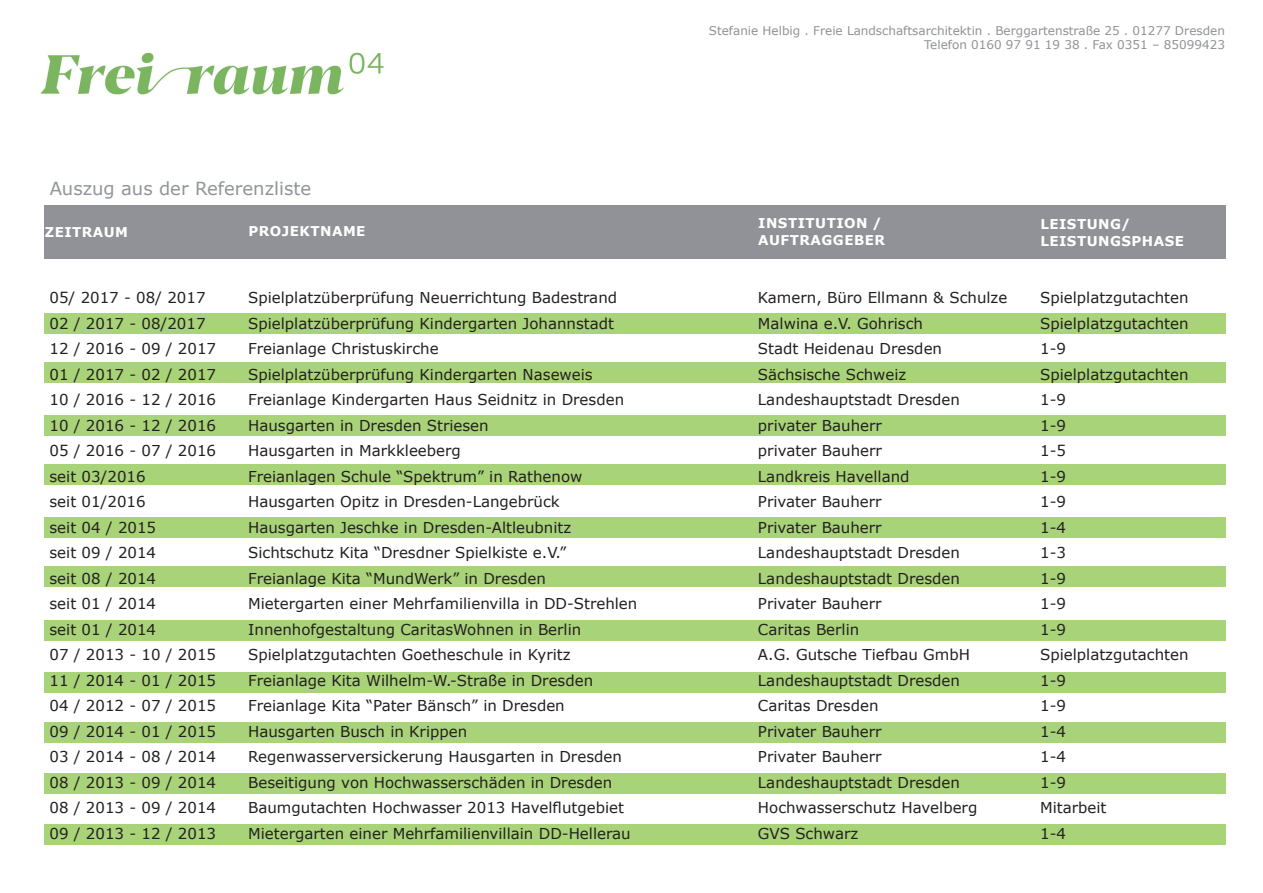
<style>
.page{position:relative;width:1263px;height:893px;background:#fff}
.page>*{position:absolute;margin:0;border:0;box-sizing:border-box;transform-origin:0 0}
.t1{font:18px "Verdana";color:#919498}
.t2{font:15px/25.5px "Verdana";color:#231f20}
.t3{font:700 13.5px/16.2px "Verdana";letter-spacing:.035em;color:#fff}
.t4{font:12px/14.4px "Verdana";color:#909297;text-align:right}
</style>
<div class="page">
<div style="left:44px;top:205px;width:1181px;height:54px;background:#909297"></div>
<div style="left:44px;top:517px;width:1181px;height:21px;background:#a9d378"></div>
<div style="left:44px;top:773px;width:1181px;height:21px;background:#a9d378"></div>
<div style="left:44px;top:566px;width:1181px;height:21px;background:#a9d378"></div>
<div style="left:44px;top:824px;width:1181px;height:21px;background:#a9d378"></div>
<div style="left:44px;top:313px;width:1181px;height:21px;background:#a9d378"></div>
<div style="left:44px;top:362px;width:1181px;height:21px;background:#a9d378"></div>
<div style="left:44px;top:620px;width:1181px;height:21px;background:#a9d378"></div>
<div style="left:44px;top:415px;width:1181px;height:21px;background:#a9d378"></div>
<div style="left:44px;top:672px;width:1181px;height:21px;background:#a9d378"></div>
<div style="left:44px;top:464px;width:1181px;height:21px;background:#a9d378"></div>
<div style="left:44px;top:722px;width:1181px;height:21px;background:#a9d378"></div>
<img style="left:40px;top:52px;width:344px;height:43px">
<p class="t1" style="left:50px;top:176px;width:263px">Auszug aus der Referenzliste</p>
<p class="t4" style="left:709px;top:23px;width:518px">Stefanie Helbig . Freie Landschaftsarchitektin . Berggartenstraße 25 . 01277 Dresden<br>Telefon 0160 97 91 19 38 . Fax 0351 – 85099423</p>
<p class="t3" style="left:45px;top:224px;width:85px">ZEITRAUM</p>
<p class="t3" style="left:249px;top:223px;width:118px">PROJEKTNAME</p>
<p class="t3" style="left:758px;top:215px;width:128px">INSTITUTION /<br>AUFTRAGGEBER</p>
<p class="t3" style="left:1040px;top:216px;width:145px">LEISTUNG/<br>LEISTUNGSPHASE</p>
<p class="t2" style="left:50px;top:285px;width:168px">05/ 2017 - 08/ 2017<br>02 / 2017 - 08/2017<br>12 / 2016 - 09 / 2017<br>01 / 2017 - 02 / 2017<br>10 / 2016 - 12 / 2016<br>10 / 2016 - 12 / 2016<br>05 / 2016 - 07 / 2016 seit 03/2016<br>seit 01/2016<br>seit 04 / 2015<br>seit 09 / 2014<br>seit 08 / 2014<br>seit 01 / 2014<br>seit 01 / 2014<br>07 / 2013 - 10 / 2015<br>11 / 2014 - 01 / 2015<br>04 / 2012 - 07 / 2015<br>09 / 2014 - 01 / 2015<br>03 / 2014 - 08 / 2014<br>08 / 2013 - 09 / 2014<br>08 / 2013 - 09 / 2014<br>09 / 2013 - 12 / 2013</p>
<p class="t2" style="left:248px;top:285px;width:391px">Spielplatzüberprüfung Neuerrichtung Badestrand Spielplatzüberprüfung Kindergarten Johannstadt Freianlage Christuskirche<br>Spielplatzüberprüfung Kindergarten Naseweis Freianlage Kindergarten Haus Seidnitz in Dresden Hausgarten in Dresden Striesen<br>Hausgarten in Markkleeberg<br>Freianlagen Schule “Spektrum” in Rathenow Hausgarten Opitz in Dresden-Langebrück Hausgarten Jeschke in Dresden-Altleubnitz Sichtschutz Kita “Dresdner Spielkiste e.V.” Freianlage Kita “MundWerk” in Dresden Mietergarten einer Mehrfamilienvilla in DD-Strehlen Innenhofgestaltung CaritasWohnen in Berlin Spielplatzgutachten Goetheschule in Kyritz Freianlage Kita Wilhelm-W.-Straße in Dresden Freianlage Kita “Pater Bänsch” in Dresden Hausgarten Busch in Krippen Regenwasserversickerung Hausgarten in Dresden Beseitigung von Hochwasserschäden in Dresden Baumgutachten Hochwasser 2013 Havelflutgebiet Mietergarten einer Mehrfamilienvillain DD-Hellerau</p>
<p class="t2" style="left:758px;top:285px;width:251px">Kamern, Büro Ellmann &amp; Schulze<br>Malwina e.V. Gohrisch<br>Stadt Heidenau Dresden<br>Sächsische Schweiz<br>Landeshauptstadt Dresden privater Bauherr<br>privater Bauherr<br>Landkreis Havelland<br>Privater Bauherr<br>Privater Bauherr<br>Landeshauptstadt Dresden<br>Landeshauptstadt Dresden<br>Privater Bauherr<br>Caritas Berlin<br>A.G. Gutsche Tiefbau GmbH<br>Landeshauptstadt Dresden<br>Caritas Dresden<br>Privater Bauherr<br>Privater Bauherr<br>Landeshauptstadt Dresden<br>Hochwasserschutz Havelberg<br>GVS Schwarz</p>
<p class="t2" style="left:1040px;top:285px;width:150px">Spielplatzgutachten<br>Spielplatzgutachten<br>1-9<br>Spielplatzgutachten<br>1-9<br>1-9<br>1-5<br>1-9<br>1-9<br>1-4<br>1-3<br>1-9<br>1-9<br>1-9<br>Spielplatzgutachten<br>1-9<br>1-9<br>1-4<br>1-4<br>1-9<br>Mitarbeit<br>1-4</p>
</div>
